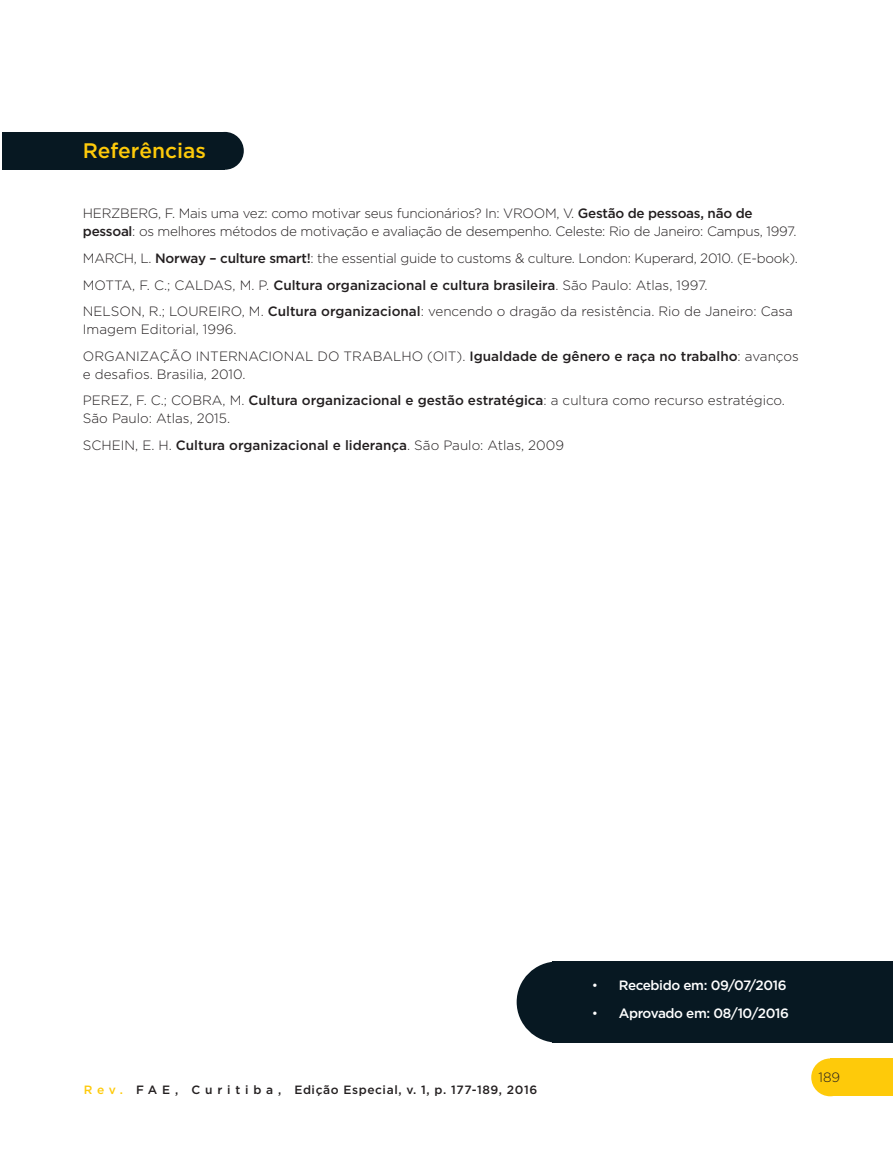
<style>
.page{position:relative;width:893px;height:1149px;background:#fff}
.page>*{position:absolute;margin:0;border:0;box-sizing:border-box;transform-origin:0 0}
.T1_copy{font:500 21px "Gotham";color:#feca0a}
.Referencias_copy{font:300 13.5px/18px "Gotham";letter-spacing:-.01em;color:#231f20}
.t1{font:500 13.5px "Gotham";letter-spacing:-.03em;color:#fff}
.t2{font:500 12px "Gotham";letter-spacing:.05em;color:#231f20}
.s1{font-weight:500}
.s2{color:#feca0a}
.s3{font-weight:300}
</style>
<div class="page">
<div style="left:830px;top:1058px;width:63px;height:37px;background:#feca0a"></div>
<div style="left:811px;top:1058px;width:38px;height:37px;background:#feca0a;border-radius:50%"></div>
<div style="left:2px;top:132px;width:223px;height:38px;background:#071822"></div>
<div style="left:206px;top:132px;width:38px;height:38px;background:#071822;border-radius:50%"></div>
<div style="left:552px;top:961px;width:341px;height:81px;background:#071822"></div>
<div style="left:517px;top:961px;width:81px;height:81px;background:#071822;border-radius:50%"></div>
<p class="T1_copy" style="left:83px;top:138px;width:125px">Referências</p>
<p class="Referencias_copy" style="left:83px;top:204px;width:715px">HERZBERG, F. Mais uma vez: como motivar seus funcionários? In: VROOM, V. <span class="s1">Gestão de pessoas, não de pessoal</span>: os melhores métodos de motivação e avaliação de desempenho. Celeste: Rio de Janeiro: Campus, 1997.</p>
<p class="Referencias_copy" style="left:83px;top:249px;width:717px">MARCH, L. <span class="s1">Norway – culture smart!</span>: the essential guide to customs &amp; culture. London: Kuperard, 2010. (E-book).</p>
<p class="Referencias_copy" style="left:83px;top:275px;width:626px">MOTTA, F. C.; CALDAS, M. P. <span class="s1">Cultura organizacional e cultura brasileira</span>. São Paulo: Atlas, 1997.</p>
<p class="Referencias_copy" style="left:83px;top:302px;width:712px">NELSON, R.; LOUREIRO, M. <span class="s1">Cultura organizacional</span>: vencendo o dragão da resistência. Rio de Janeiro: Casa<br>Imagem Editorial, 1996.</p>
<p class="Referencias_copy" style="left:83px;top:346px;width:718px">ORGANIZAÇÃO INTERNACIONAL DO TRABALHO (OIT). <span class="s1">Igualdade de gênero e raça no trabalho</span>: avanços e desafios. Brasilia, 2010.</p>
<p class="Referencias_copy" style="left:83px;top:391px;width:704px">PEREZ, F. C.; COBRA, M. <span class="s1">Cultura organizacional e gestão estratégica</span>: a cultura como recurso estratégico.<br>São Paulo: Atlas, 2015.</p>
<p class="Referencias_copy" style="left:83px;top:435px;width:483px">SCHEIN, E. H. <span class="s1">Cultura organizacional e liderança</span>. São Paulo: Atlas, 2009</p>
<p class="t2" style="left:84px;top:1082px;width:455px"><span class="s2">R e v .</span> F A E , C u r i t i b a , Edição Especial, v. 1, p. 177-189, 2016</p>
<p class="t1" style="left:592px;top:977px;width:196px"><span class="s3">•</span> Recebido em: 09/07/2016</p>
<p class="t1" style="left:592px;top:1005px;width:199px"><span class="s3">•</span> Aprovado em: 08/10/2016</p>
<p class="Referencias_copy" style="left:818px;top:1067px;width:23px">189</p>
</div>
